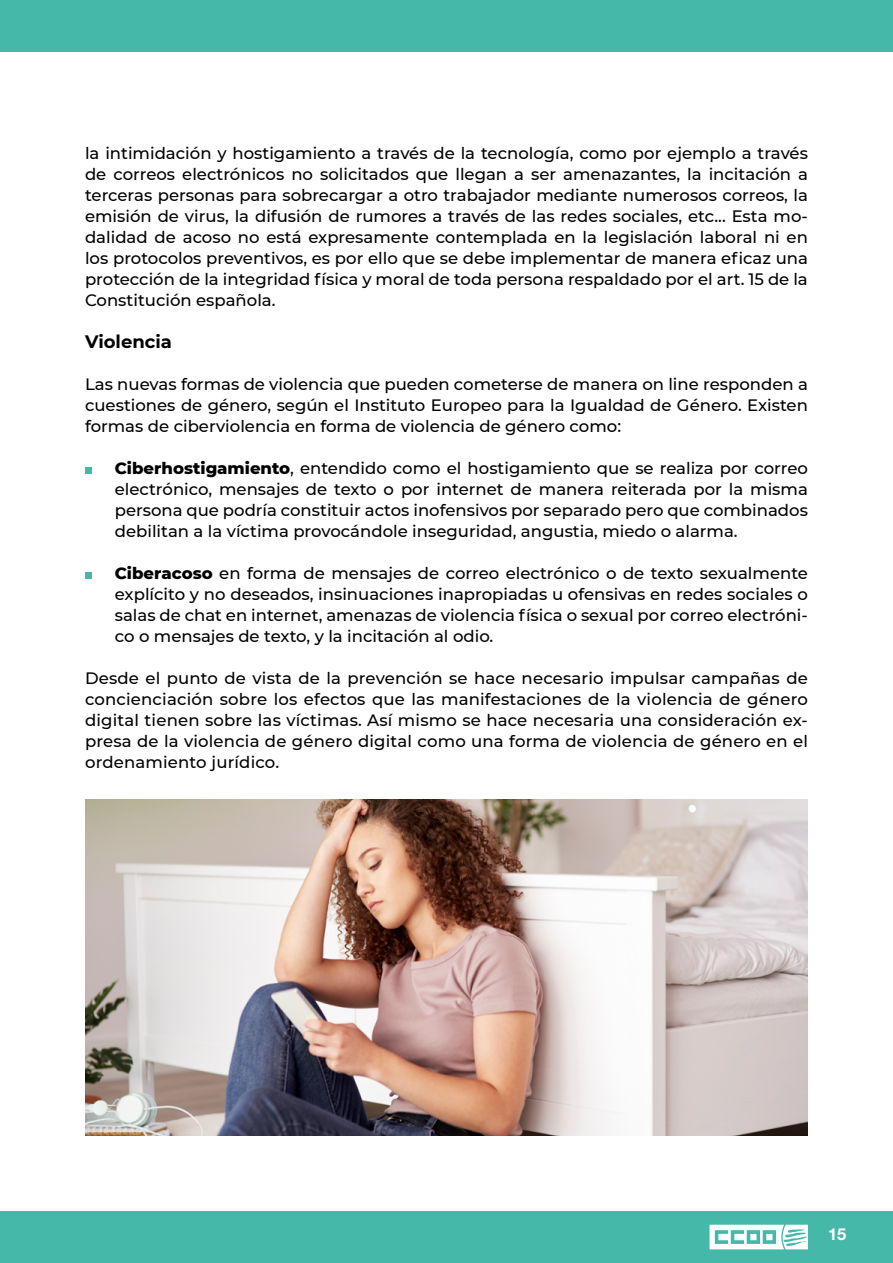
<style>
.page{position:relative;width:893px;height:1263px;background:#fff}
.page>*{position:absolute;margin:0;border:0;box-sizing:border-box;transform-origin:0 0}
.t1{font:700 18px "Montserrat";color:#000}
.t2{font:500 16.5px/21px "Montserrat";color:#000;text-align:justify}
.t3{font:700 16.5px "Helvetica Neue";color:#fff}
.s1{font-weight:800}
</style>
<div class="page">
<div style="left:0;top:1212px;width:893px;height:51px;background:#45b8a9"></div>
<div style="left:0;top:0;width:893px;height:51px;background:#45b8a9"></div>
<svg style="left:709px;top:1225px;width:99px;height:24px"></svg>
<svg style="left:85px;top:468px;width:6px;height:6px"></svg>
<svg style="left:85px;top:573px;width:6px;height:6px"></svg>
<img style="left:85px;top:799px;width:723px;height:336px">
<p class="t2" style="left:85px;top:142px;width:724px">la intimidación y hostigamiento a través de la tecnología, como por ejemplo a través de correos electrónicos no solicitados que llegan a ser amenazantes, la incitación a terceras personas para sobrecargar a otro trabajador mediante numerosos correos, la emisión de virus, la difusión de rumores a través de las redes sociales, etc... Esta mo&shy;dalidad de acoso no está expresamente contemplada en la legislación laboral ni en los protocolos preventivos, es por ello que se debe implementar de manera eficaz una protección de la integridad física y moral de toda persona respaldado por el art. 15 de la Constitución española.</p>
<p class="t1" style="left:85px;top:329px;width:89px">Violencia</p>
<p class="t2" style="left:85px;top:373px;width:724px">Las nuevas formas de violencia que pueden cometerse de manera on line responden a cuestiones de género, según el Instituto Europeo para la Igualdad de Género. Existen formas de ciberviolencia en forma de violencia de género como:</p>
<p class="t2" style="left:115px;top:457px;width:695px"><span class="s1">Ciberhostigamiento</span>, entendido como el hostigamiento que se realiza por correo electrónico, mensajes de texto o por internet de manera reiterada por la misma persona que podría constituir actos inofensivos por separado pero que combinados debilitan a la víctima provocándole inseguridad, angustia, miedo o alarma.</p>
<p class="t2" style="left:115px;top:562px;width:695px"><span class="s1">Ciberacoso</span> en forma de mensajes de correo electrónico o de texto sexualmente explícito y no deseados, insinuaciones inapropiadas u ofensivas en redes sociales o salas de chat en internet, amenazas de violencia física o sexual por correo electróni&shy;co o mensajes de texto, y la incitación al odio.</p>
<p class="t2" style="left:85px;top:667px;width:724px">Desde el punto de vista de la prevención se hace necesario impulsar campañas de concienciación sobre los efectos que las manifestaciones de la violencia de género digital tienen sobre las víctimas. Así mismo se hace necesaria una consideración ex&shy;presa de la violencia de género digital como una forma de violencia de género en el ordenamiento jurídico.</p>
<p class="t3" style="left:828px;top:1224px;width:20px">15</p>
</div>
